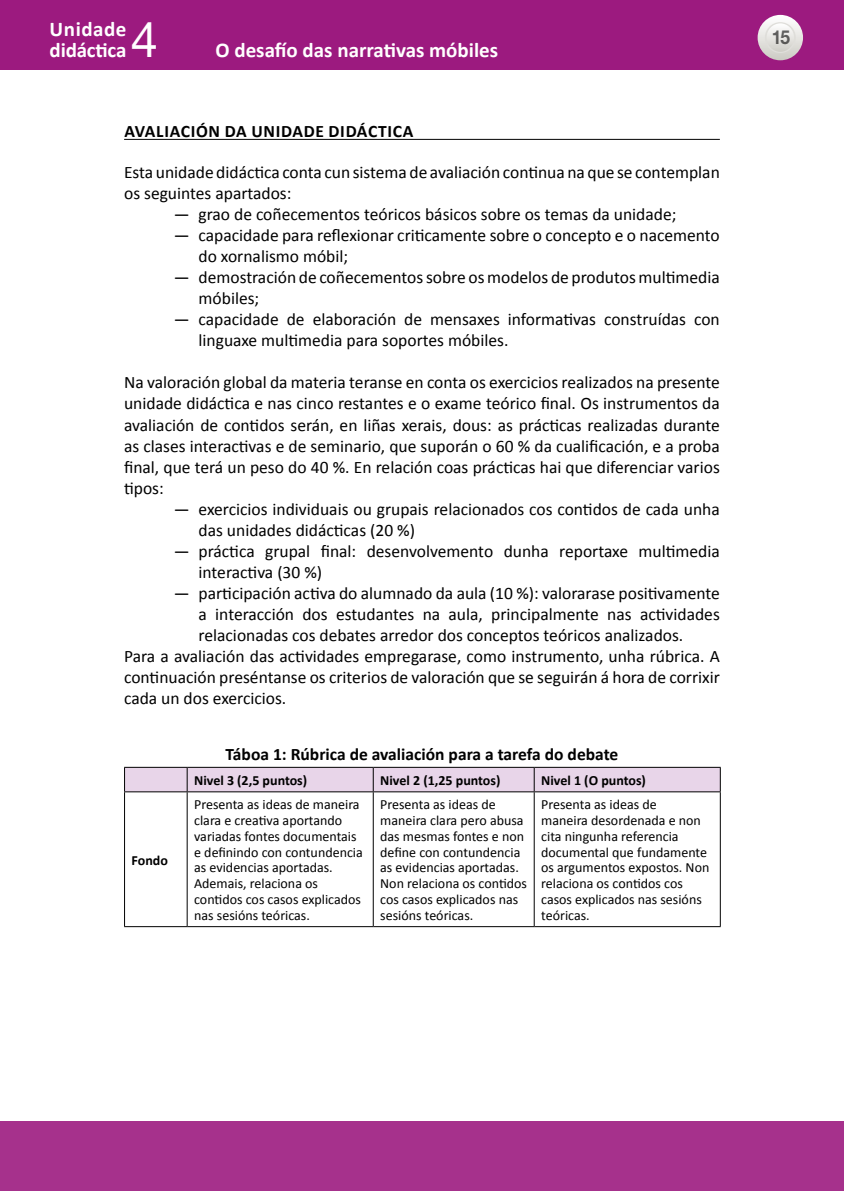
<style>
.page{position:relative;width:844px;height:1191px;background:#fff}
.page>*{position:absolute;margin:0;border:0;box-sizing:border-box;transform-origin:0 0}
.t1{font:49px "Helvetica Neue LT Std";color:#fff}
.t2{font:700 21px/21px "Calibri";color:#fff}
.t3{font:700 19.25px "Helvetica Neue LT Std";color:#000;scale:.9 1}
.TEXTO{font:17.5px/21px "Calibri";color:#000}
.TXTO_sin_SANGRE{font:17.5px/21px "Calibri";color:#000;text-align:justify}
.FIGURA_TBLA{font:700 17.5px "Calibri";color:#000}
._0º_Epigrafe{font:700 17.5px "Calibri";letter-spacing:.04em;color:#000}
.TXTO_sin_SANGRE-2{font:14px/15.8px "Calibri";color:#000}
.TXTO_sin_SANGRE-3{font:700 14px "Calibri";color:#000}
</style>
<div class="page">
<div style="left:0;top:0;width:843px;height:69px;background:#9c1a7f"></div>
<svg style="left:757px;top:15px;width:45px;height:45px"></svg>
<svg style="left:765px;top:23px;width:29px;height:29px"></svg>
<div style="left:764px;top:22px;width:31px;height:31px;border:1px solid #dfdeda;border-radius:50%"></div>
<div style="left:0;top:1121px;width:843px;height:70px;background:#a6318c"></div>
<hr style="left:124px;top:139px;width:595px;height:1px;background:#000">
<div style="left:124px;top:767px;width:596px;height:24px;background:#e8d5e9"></div>
<hr style="left:124px;top:791px;width:63px;height:1px;background:#000">
<hr style="left:124px;top:792px;width:1px;height:134px;background:#000">
<hr style="left:187px;top:791px;width:186px;height:1px;background:#000">
<hr style="left:187px;top:792px;width:1px;height:134px;background:#000">
<hr style="left:373px;top:791px;width:161px;height:1px;background:#000">
<hr style="left:373px;top:792px;width:1px;height:134px;background:#000">
<hr style="left:534px;top:791px;width:186px;height:1px;background:#000">
<hr style="left:533px;top:792px;width:1px;height:134px;background:#000">
<hr style="left:719px;top:792px;width:1px;height:134px;background:#000">
<hr style="left:124px;top:926px;width:63px;height:1px;background:#000">
<hr style="left:187px;top:926px;width:186px;height:1px;background:#000">
<hr style="left:373px;top:926px;width:161px;height:1px;background:#000">
<hr style="left:534px;top:926px;width:186px;height:1px;background:#000">
<p class="t2" style="left:50px;top:19px;width:78px">Unidade didáctica</p>
<h1 class="t1" style="left:131px;top:11px;width:29px">4</h1>
<p class="t2" style="left:215px;top:40px;width:284px">O desafío das narrativas móbiles</p>
<p class="_0º_Epigrafe" style="left:124px;top:120px;width:290px">AVALIACIÓN DA UNIDADE DIDÁCTICA</p>
<p class="TXTO_sin_SANGRE" style="left:124px;top:162px;width:597px">Esta unidade didáctica conta cun sistema de avaliación continua na que se contemplan os seguintes apartados:</p>
<p class="TEXTO" style="left:174px;top:204px;width:504px">— grao de coñecementos teóricos básicos sobre os temas da unidade;</p>
<p class="TEXTO" style="left:198px;top:225px;width:522px;text-indent:-25px">— capacidade para reflexionar criticamente sobre o concepto e o nacemento do xornalismo móbil;</p>
<p class="TEXTO" style="left:198px;top:267px;width:522px;text-indent:-25px">— demostración de coñecementos sobre os modelos de produtos multimedia móbiles;</p>
<p class="TEXTO" style="left:198px;top:309px;width:522px;text-indent:-25px">— capacidade de elaboración de mensaxes informativas construídas con linguaxe multimedia para soportes móbiles.</p>
<p class="TXTO_sin_SANGRE" style="left:124px;top:372px;width:597px">Na valoración global da materia teranse en conta os exercicios realizados na presente unidade didáctica e nas cinco restantes e o exame teórico final. Os instrumentos da avaliación de contidos serán, en liñas xerais, dous: as prácticas realizadas durante as clases interactivas e de seminario, que suporán o 60 % da cualificación, e a proba final, que terá un peso do 40 %. En relación coas prácticas hai que diferenciar varios tipos:</p>
<p class="TEXTO" style="left:198px;top:498px;width:522px;text-indent:-25px">— exercicios individuais ou grupais relacionados cos contidos de cada unha das unidades didácticas (20 %)</p>
<p class="TEXTO" style="left:198px;top:540px;width:522px;text-indent:-25px">— práctica grupal final: desenvolvemento dunha reportaxe multimedia interactiva (30 %)</p>
<p class="TEXTO" style="left:198px;top:582px;width:522px;text-align:justify;text-indent:-25px">— participación activa do alumnado da aula (10 %): valorarase positivamente a interacción dos estudantes na aula, principalmente nas actividades relacionadas cos debates arredor dos conceptos teóricos analizados.</p>
<p class="TXTO_sin_SANGRE" style="left:124px;top:645px;width:597px">Para a avaliación das actividades empregarase, como instrumento, unha rúbrica. A continuación preséntanse os criterios de valoración que se seguirán á hora de corrixir cada un dos exercicios.</p>
<p class="TXTO_sin_SANGRE-3" style="left:131px;top:851px;width:38px">Fondo</p>
<p class="FIGURA_TBLA" style="left:225px;top:743px;width:394px">Táboa 1: Rúbrica de avaliación para a tarefa do debate</p>
<p class="TXTO_sin_SANGRE-3" style="left:194px;top:771px;width:115px">Nivel 3 (2,5 puntos)</p>
<p class="TXTO_sin_SANGRE-3" style="left:380px;top:771px;width:122px">Nivel 2 (1,25 puntos)</p>
<p class="TXTO_sin_SANGRE-3" style="left:541px;top:771px;width:106px">Nivel 1 (O puntos)</p>
<p class="TXTO_sin_SANGRE-2" style="left:194px;top:797px;width:170px">Presenta as ideas de maneira clara e creativa aportando variadas fontes documentais e definindo con contundencia as evidencias aportadas.<br>Ademais, relaciona os contidos cos casos explicados nas sesións teóricas.</p>
<p class="TXTO_sin_SANGRE-2" style="left:380px;top:797px;width:148px">Presenta as ideas de maneira clara pero abusa das mesmas fontes e non define con contundencia as evidencias aportadas.<br>Non relaciona os contidos cos casos explicados nas sesións teóricas.</p>
<p class="TXTO_sin_SANGRE-2" style="left:541px;top:797px;width:170px">Presenta as ideas de<br>maneira desordenada e non cita ningunha referencia documental que fundamente os argumentos expostos. Non relaciona os contidos cos casos explicados nas sesións teóricas.</p>
<p class="t3" style="left:770px;top:26px;width:23px">15</p>
</div>
